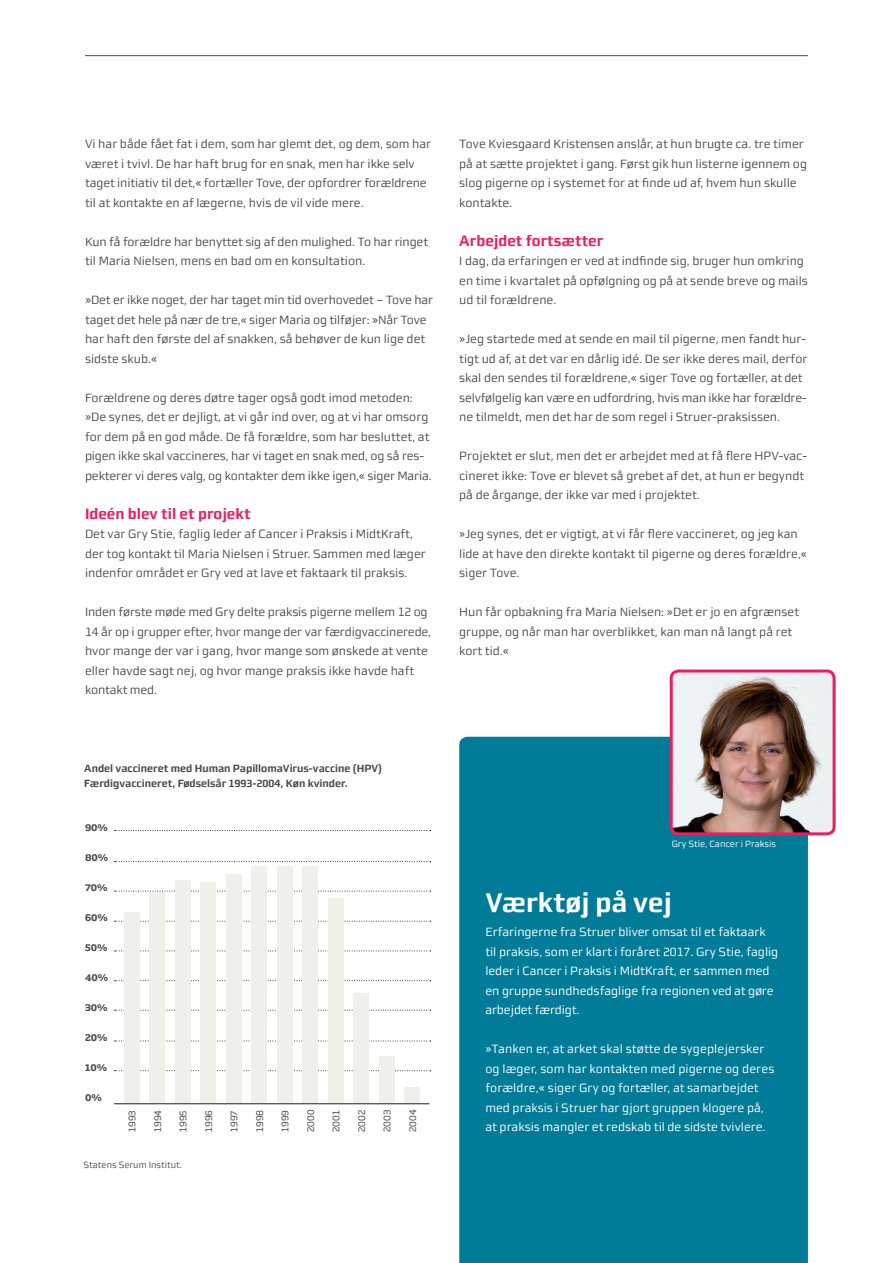
<style>
.page{position:relative;width:893px;height:1263px;background:#fff}
.page>*{position:absolute;margin:0;border:0;box-sizing:border-box;transform-origin:0 0}
.t1{font:700 27px "midtsans";color:#fff}
.t2{font:700 15px "midtsans";color:#ed1e60}
.t3{font:12px/19.5px "midtsans";color:#4b4c4d}
.t4{font:12px/19.5px "midtsans";color:#fff}
.t5{font:700 10.5px/15px "midtsans";color:#4b4c4d}
.t6{font:9px "Soho Std";color:#4b4c4d}
.t7{font:700 9px "Soho Std";color:#4b4c4d}
.t8{font:9px "midtsans";color:#fff}
.t9{font:9px "midtsans";color:#4b4c4d}
</style>
<div class="page">
<div style="left:459px;top:737px;width:349px;height:526px;background:#007b98"></div>
<hr style="left:85px;top:55px;width:723px;height:1px;background:#4b4c4d">
<img style="left:671px;top:673px;width:161px;height:161px">
<div style="left:670px;top:669px;width:166px;height:166px;border:3px solid #ed1e60;border-radius:7px"></div>
<svg style="left:114px;top:1070px;width:317px;height:1px"></svg>
<svg style="left:114px;top:1040px;width:317px;height:1px"></svg>
<svg style="left:114px;top:1010px;width:317px;height:1px"></svg>
<svg style="left:114px;top:980px;width:317px;height:1px"></svg>
<svg style="left:114px;top:950px;width:317px;height:1px"></svg>
<svg style="left:114px;top:921px;width:317px;height:1px"></svg>
<svg style="left:114px;top:891px;width:317px;height:1px"></svg>
<svg style="left:114px;top:861px;width:317px;height:1px"></svg>
<svg style="left:114px;top:830px;width:317px;height:1px"></svg>
<div style="left:124px;top:912px;width:15px;height:192px;background:#f0efe9"></div>
<div style="left:149px;top:892px;width:16px;height:212px;background:#f0efe9"></div>
<div style="left:328px;top:898px;width:15px;height:206px;background:#f0efe9"></div>
<div style="left:353px;top:993px;width:16px;height:111px;background:#f0efe9"></div>
<div style="left:379px;top:1056px;width:15px;height:48px;background:#f0efe9"></div>
<div style="left:404px;top:1087px;width:16px;height:16px;background:#f0efe9"></div>
<div style="left:175px;top:881px;width:15px;height:223px;background:#f0efe9"></div>
<div style="left:200px;top:882px;width:16px;height:222px;background:#f0efe9"></div>
<div style="left:226px;top:874px;width:15px;height:230px;background:#f0efe9"></div>
<div style="left:251px;top:866px;width:16px;height:238px;background:#f0efe9"></div>
<div style="left:277px;top:866px;width:15px;height:238px;background:#f0efe9"></div>
<div style="left:302px;top:866px;width:16px;height:238px;background:#f0efe9"></div>
<hr style="left:114px;top:1103px;width:315px;height:1px;background:#231f20">
<p class="t3" style="left:85px;top:134px;width:348px">Vi har både fået fat i dem, som har glemt det, og dem, som har været i tvivl. De har haft brug for en snak, men har ikke selv taget initiativ til det,« fortæller Tove, der opfordrer forældrene til at kontakte en af lægerne, hvis de vil vide mere.</p>
<p class="t3" style="left:85px;top:232px;width:345px">Kun få forældre har benyttet sig af den mulighed. To har ringet til Maria Nielsen, mens en bad om en konsultation.</p>
<p class="t3" style="left:85px;top:290px;width:350px">»Det er ikke noget, der har taget min tid overhovedet – Tove har taget det hele på nær de tre,« siger Maria og tilføjer: »Når Tove har haft den første del af snakken, så behøver de kun lige det sidste skub.«</p>
<p class="t3" style="left:85px;top:388px;width:348px">Forældrene og deres døtre tager også godt imod metoden: »De synes, det er dejligt, at vi går ind over, og at vi har omsorg for dem på en god måde. De få forældre, som har besluttet, at pigen ikke skal vaccineres, har vi taget en snak med, og så res&shy;pekterer vi deres valg, og kontakter dem ikke igen,« siger Maria.</p>
<p class="t2" style="left:85px;top:505px;width:167px">Ideén blev til et projekt</p>
<p class="t3" style="left:85px;top:524px;width:342px">Det var Gry Stie, faglig leder af Cancer i Praksis i MidtKraft, der tog kontakt til Maria Nielsen i Struer. Sammen med læger indenfor området er Gry ved at lave et faktaark til praksis.</p>
<p class="t3" style="left:85px;top:602px;width:348px">Inden første møde med Gry delte praksis pigerne mellem 12 og 14 år op i grupper efter, hvor mange der var færdigvaccinerede, hvor mange der var i gang, hvor mange som ønskede at vente eller havde sagt nej, og hvor mange praksis ikke havde haft kontakt med.</p>
<p class="t3" style="left:459px;top:134px;width:349px">Tove Kviesgaard Kristensen anslår, at hun brugte ca. tre timer på at sætte projektet i gang. Først gik hun listerne igennem og slog pigerne op i systemet for at finde ud af, hvem hun skulle kontakte.</p>
<p class="t2" style="left:459px;top:232px;width:146px">Arbejdet fortsætter</p>
<p class="t3" style="left:459px;top:251px;width:350px">I dag, da erfaringen er ved at indfinde sig, bruger hun omkring en time i kvartalet på opfølgning og på at sende breve og mails ud til forældrene.</p>
<p class="t3" style="left:459px;top:329px;width:350px">»Jeg startede med at sende en mail til pigerne, men fandt hur&shy;tigt ud af, at det var en dårlig idé. De ser ikke deres mail, derfor skal den sendes til forældrene,« siger Tove og fortæller, at det selvfølgelig kan være en udfordring, hvis man ikke har forældre&shy;ne tilmeldt, men det har de som regel i Struer-praksissen.</p>
<p class="t3" style="left:459px;top:446px;width:349px">Projektet er slut, men det er arbejdet med at få flere HPV-vac&shy;cineret ikke: Tove er blevet så grebet af det, at hun er begyndt på de årgange, der ikke var med i projektet.</p>
<p class="t3" style="left:459px;top:524px;width:349px">»Jeg synes, det er vigtigt, at vi får flere vaccineret, og jeg kan lide at have den direkte kontakt til pigerne og deres forældre,« siger Tove.</p>
<p class="t3" style="left:459px;top:602px;width:341px">Hun får opbakning fra Maria Nielsen: »Det er jo en afgrænset gruppe, og når man har overblikket, kan man nå langt på ret kort tid.«</p>
<p class="t5" style="left:84px;top:760px;width:299px">Andel vaccineret med Human PapillomaVirus-vaccine (HPV)<br>Færdigvaccineret, Fødselsår 1993-2004, Køn kvinder.</p>
<p class="t7" style="left:85px;top:822px;width:24px">90%</p>
<p class="t7" style="left:85px;top:852px;width:25px">80%</p>
<p class="t7" style="left:85px;top:882px;width:24px">70%</p>
<p class="t7" style="left:85px;top:912px;width:24px">60%</p>
<p class="t7" style="left:85px;top:942px;width:24px">50%</p>
<p class="t7" style="left:85px;top:972px;width:25px">40%</p>
<p class="t7" style="left:85px;top:1002px;width:24px">30%</p>
<p class="t7" style="left:85px;top:1032px;width:24px">20%</p>
<p class="t7" style="left:85px;top:1062px;width:24px">10%</p>
<p class="t7" style="left:85px;top:1092px;width:18px">0%</p>
<p class="t6" style="left:127px;top:1132px;width:23px;rotate:-90deg">1993</p>
<p class="t6" style="left:152px;top:1132px;width:24px;rotate:-90deg">1994</p>
<p class="t6" style="left:178px;top:1132px;width:23px;rotate:-90deg">1995</p>
<p class="t6" style="left:203px;top:1132px;width:24px;rotate:-90deg">1996</p>
<p class="t6" style="left:229px;top:1132px;width:23px;rotate:-90deg">1997</p>
<p class="t6" style="left:254px;top:1132px;width:24px;rotate:-90deg">1998</p>
<p class="t6" style="left:280px;top:1132px;width:24px;rotate:-90deg">1999</p>
<p class="t6" style="left:305px;top:1132px;width:24px;rotate:-90deg">2000</p>
<p class="t6" style="left:331px;top:1132px;width:23px;rotate:-90deg">2001</p>
<p class="t6" style="left:356px;top:1132px;width:24px;rotate:-90deg">2002</p>
<p class="t6" style="left:382px;top:1132px;width:24px;rotate:-90deg">2003</p>
<p class="t6" style="left:407px;top:1132px;width:24px;rotate:-90deg">2004</p>
<p class="t9" style="left:84px;top:1160px;width:100px">Statens Serum Institut.</p>
<p class="t8" style="left:672px;top:839px;width:106px">Gry Stie, Cancer i Praksis</p>
<h1 class="t1" style="left:485px;top:887px;width:188px">Værktøj på vej</h1>
<p class="t4" style="left:485px;top:922px;width:294px">Erfaringerne fra Struer bliver omsat til et faktaark til praksis, som er klart i foråret 2017. Gry Stie, faglig leder i Cancer i Praksis i MidtKraft, er sammen med en gruppe sundhedsfaglige fra regionen ved at gøre arbejdet færdigt.</p>
<p class="t4" style="left:485px;top:1039px;width:291px">»Tanken er, at arket skal støtte de sygeplejersker og læger, som har kontakten med pigerne og deres forældre,« siger Gry og fortæller, at samarbejdet med praksis i Struer har gjort gruppen klogere på, at praksis mangler et redskab til de sidste tvivlere.</p>
</div>
